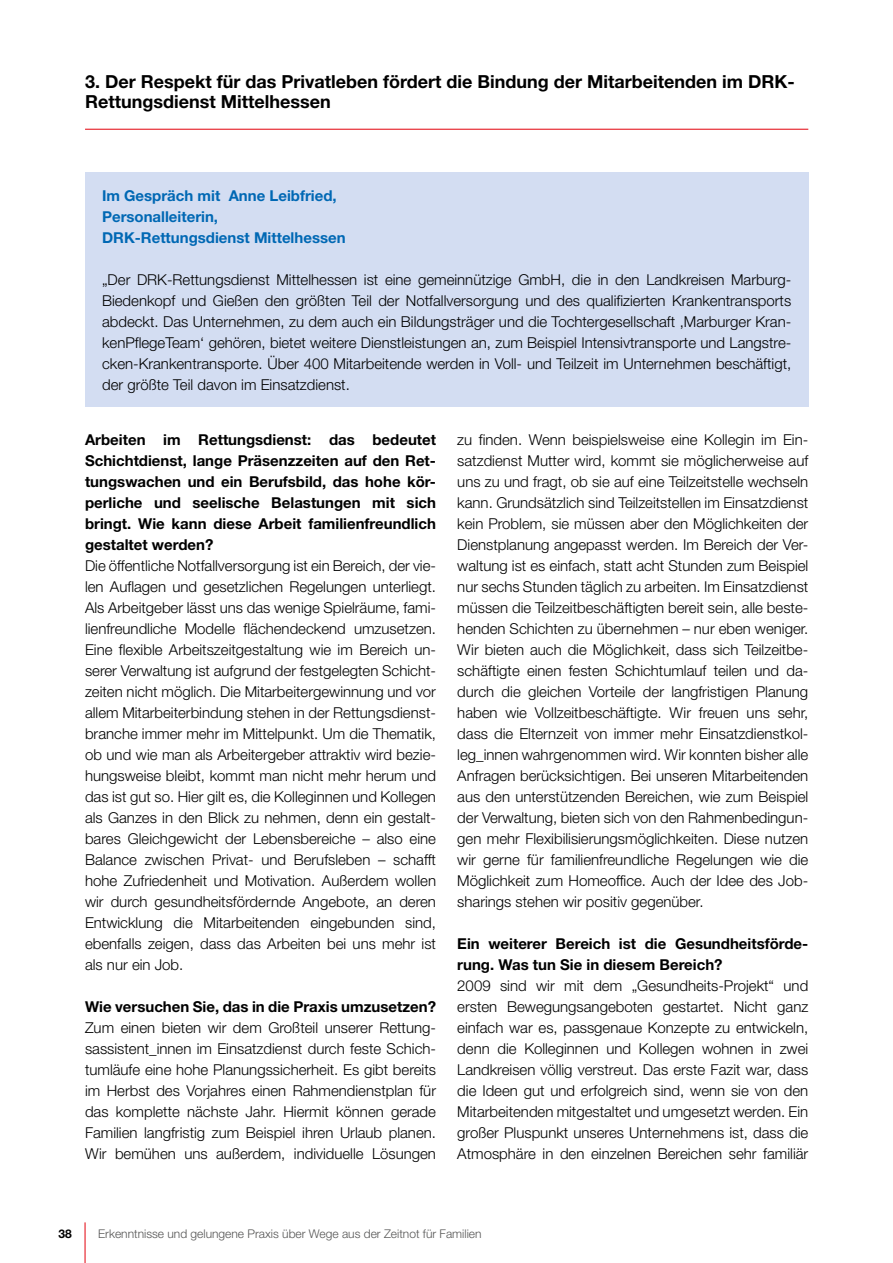
<style>
.page{position:relative;width:893px;height:1263px;background:#fff}
.page>*{position:absolute;margin:0;border:0;box-sizing:border-box;transform-origin:0 0}
.t1{font:700 18px/19.5px "Helvetica Neue LT";color:#000}
.t2{font:300 15px/21px "Helvetica Neue LT";color:#000;text-align:justify}
.t3{font:700 15px/21px "Helvetica Neue LT";color:#000;text-align:justify}
.t4{font:700 15px/21px "Helvetica Neue LT";color:#0068b4}
.t5{font:300 12px "Helvetica Neue LT";color:#565655}
.t6{font:700 12px "Helvetica Neue LT";color:#000}
</style>
<div class="page">
<hr style="left:85px;top:1222px;width:1px;height:41px;background:#e3000b">
<hr style="left:85px;top:129px;width:723px;height:1px;background:#e3000b">
<div style="left:85px;top:172px;width:723px;height:235px;background:#d3ddf2"></div>
<p class="t1" style="left:85px;top:72px;width:711px">3. Der Respekt für das Privatleben fördert die Bindung der Mitarbeitenden im DRK-<br>Rettungsdienst Mittelhessen</p>
<p class="t4" style="left:102px;top:185px;width:245px">Im Gespräch mit Anne Leibfried,<br>Personalleiterin,<br>DRK-Rettungsdienst Mittelhessen</p>
<p class="t2" style="left:102px;top:269px;width:691px">„Der DRK-Rettungsdienst Mittelhessen ist eine gemeinnützige GmbH, die in den Landkreisen Marburg-Biedenkopf und Gießen den größten Teil der Notfallversorgung und des qualifizierten Krankentransports abdeckt. Das Unternehmen, zu dem auch ein Bildungsträger und die Tochtergesellschaft ,Marburger Kran&shy;kenPflegeTeam‘ gehören, bietet weitere Dienstleistungen an, zum Beispiel Intensivtransporte und Langstre&shy;cken-Krankentransporte. Über 400 Mitarbeitende werden in Voll- und Teilzeit im Unternehmen beschäftigt, der größte Teil davon im Einsatzdienst.</p>
<p class="t3" style="left:85px;top:429px;width:352px">Arbeiten im Rettungsdienst: das bedeutet Schichtdienst, lange Präsenzzeiten auf den Ret&shy;tungswachen und ein Berufsbild, das hohe kör&shy;perliche und seelische Belastungen mit sich bringt. Wie kann diese Arbeit familienfreundlich gestaltet werden?</p>
<p class="t2" style="left:85px;top:555px;width:353px">Die öffentliche Notfallversorgung ist ein Bereich, der vie&shy;len Auflagen und gesetzlichen Regelungen unterliegt.<br>Als Arbeitgeber lässt uns das wenige Spielräume, fami&shy;lienfreundliche Modelle flächendeckend umzusetzen.<br>Eine flexible Arbeitszeitgestaltung wie im Bereich un&shy;serer Verwaltung ist aufgrund der festgelegten Schicht&shy;zeiten nicht möglich. Die Mitarbeitergewinnung und vor allem Mitarbeiterbindung stehen in der Rettungsdienst&shy;branche immer mehr im Mittelpunkt. Um die Thematik, ob und wie man als Arbeitergeber attraktiv wird bezie&shy;hungsweise bleibt, kommt man nicht mehr herum und das ist gut so. Hier gilt es, die Kolleginnen und Kollegen als Ganzes in den Blick zu nehmen, denn ein gestalt&shy;bares Gleichgewicht der Lebensbereiche – also eine Balance zwischen Privat- und Berufsleben – schafft hohe Zufriedenheit und Motivation. Außerdem wollen wir durch gesundheitsfördernde Angebote, an deren Entwicklung die Mitarbeitenden eingebunden sind, ebenfalls zeigen, dass das Arbeiten bei uns mehr ist als nur ein Job.</p>
<p class="t3" style="left:85px;top:996px;width:353px">Wie versuchen Sie, das in die Praxis umzusetzen?</p>
<p class="t2" style="left:85px;top:1017px;width:353px">Zum einen bieten wir dem Großteil unserer Rettung&shy;sassistent_innen im Einsatzdienst durch feste Schich&shy;tumläufe eine hohe Planungssicherheit. Es gibt bereits im Herbst des Vorjahres einen Rahmendienstplan für das komplette nächste Jahr. Hiermit können gerade Familien langfristig zum Beispiel ihren Urlaub planen.<br>Wir bemühen uns außerdem, individuelle Lösungen</p>
<p class="t2" style="left:457px;top:429px;width:353px">zu finden. Wenn beispielsweise eine Kollegin im Ein&shy;satzdienst Mutter wird, kommt sie möglicherweise auf uns zu und fragt, ob sie auf eine Teilzeitstelle wechseln kann. Grundsätzlich sind Teilzeitstellen im Einsatzdienst kein Problem, sie müssen aber den Möglichkeiten der Dienstplanung angepasst werden. Im Bereich der Ver&shy;waltung ist es einfach, statt acht Stunden zum Beispiel nur sechs Stunden täglich zu arbeiten. Im Einsatzdienst müssen die Teilzeitbeschäftigten bereit sein, alle beste&shy;henden Schichten zu übernehmen – nur eben weniger.<br>Wir bieten auch die Möglichkeit, dass sich Teilzeitbe&shy;schäftigte einen festen Schichtumlauf teilen und da&shy;durch die gleichen Vorteile der langfristigen Planung haben wie Vollzeitbeschäftigte. Wir freuen uns sehr, dass die Elternzeit von immer mehr Einsatzdienstkol&shy;leg_innen wahrgenommen wird. Wir konnten bisher alle Anfragen berücksichtigen. Bei unseren Mitarbeitenden aus den unterstützenden Bereichen, wie zum Beispiel der Verwaltung, bieten sich von den Rahmenbedingun&shy;gen mehr Flexibilisierungsmöglichkeiten. Diese nutzen wir gerne für familienfreundliche Regelungen wie die Möglichkeit zum Homeoffice. Auch der Idee des Job&shy;sharings stehen wir positiv gegenüber.</p>
<p class="t3" style="left:457px;top:933px;width:352px">Ein weiterer Bereich ist die Gesundheitsförde&shy;rung. Was tun Sie in diesem Bereich?</p>
<p class="t2" style="left:457px;top:975px;width:352px">2009 sind wir mit dem „Gesundheits-Projekt“ und ersten Bewegungsangeboten gestartet. Nicht ganz einfach war es, passgenaue Konzepte zu entwickeln, denn die Kolleginnen und Kollegen wohnen in zwei Landkreisen völlig verstreut. Das erste Fazit war, dass die Ideen gut und erfolgreich sind, wenn sie von den Mitarbeitenden mitgestaltet und umgesetzt werden. Ein großer Pluspunkt unseres Unternehmens ist, dass die Atmosphäre in den einzelnen Bereichen sehr familiär</p>
<p class="t6" style="left:59px;top:1226px;width:15px">38</p>
<p class="t5" style="left:98px;top:1226px;width:385px">Erkenntnisse und gelungene Praxis über Wege aus der Zeitnot für Familien</p>
</div>
